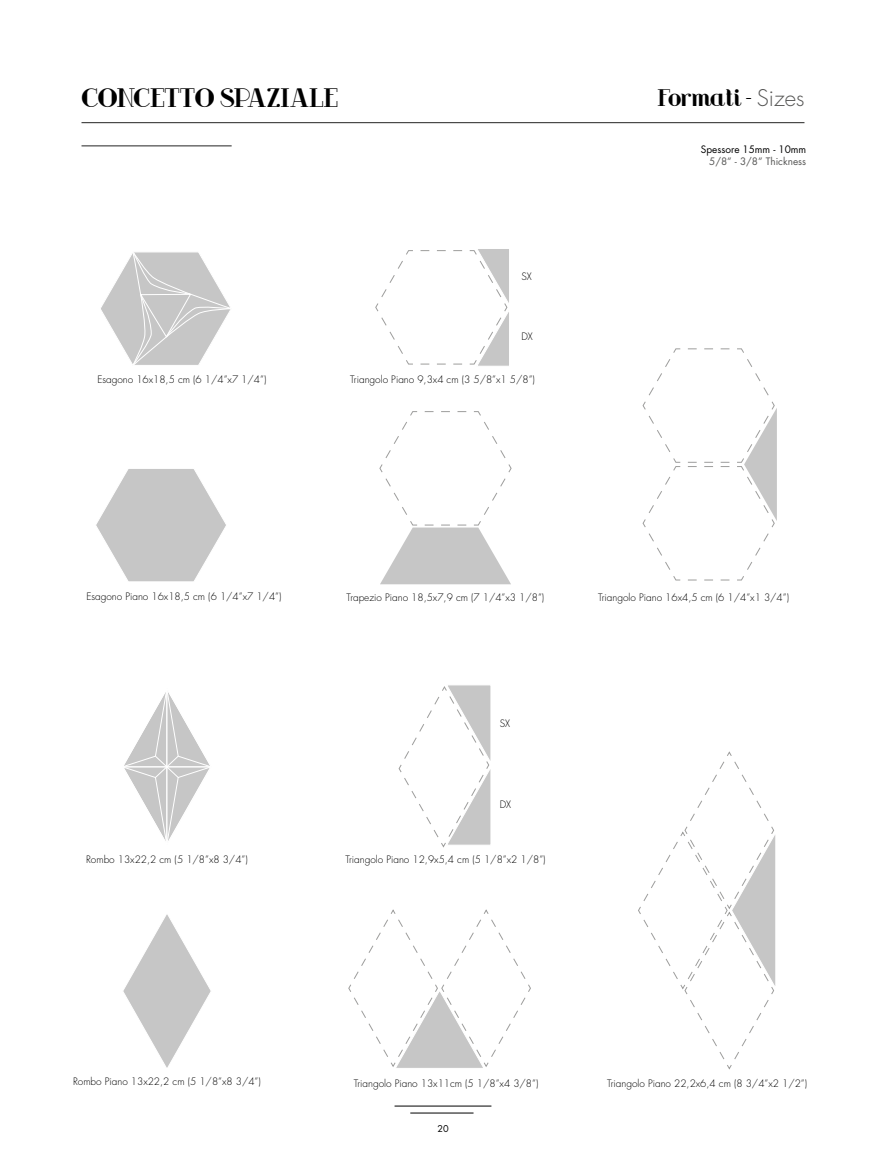
<style>
.page{position:relative;width:886px;height:1170px;background:#fff}
.page>*{position:absolute;margin:0;border:0;box-sizing:border-box;transform-origin:0 0}
.t1{font:24.75px "Riot Squad NF";letter-spacing:-.01em;color:#000}
.t2{font:22.25px "Riot Squad NF";letter-spacing:-.01em;color:#000}
.t3{font:300 10px "Futura Std";color:#000}
.t4{font:10px "Futura Std";color:#575756}
.t5{font:10px "Futura Std";color:#000}
.t6{font:9.12px "Futura Std";color:#000}
.s1{font-family:"Futura Std";font-weight:300;color:#575756}
</style>
<div class="page">
<hr style="left:81px;top:122px;width:723px;height:1px;background:#3c3c3b">
<hr style="left:81px;top:145px;width:151px;height:1px;background:#3c3c3b">
<svg style="left:123px;top:914px;width:88px;height:154px"></svg>
<svg style="left:124px;top:692px;width:86px;height:149px"></svg>
<svg style="left:348px;top:909px;width:183px;height:159px"></svg>
<svg style="left:398px;top:685px;width:93px;height:162px"></svg>
<svg style="left:638px;top:751px;width:138px;height:318px"></svg>
<svg style="left:96px;top:469px;width:130px;height:113px"></svg>
<svg style="left:101px;top:252px;width:130px;height:113px"></svg>
<svg style="left:642px;top:348px;width:135px;height:232px"></svg>
<svg style="left:379px;top:411px;width:133px;height:173px"></svg>
<svg style="left:375px;top:249px;width:134px;height:117px"></svg>
<hr style="left:394px;top:1105px;width:97px;height:1px;background:#000">
<hr style="left:410px;top:1112px;width:63px;height:1px;background:#000">
<h1 class="t1" style="left:81px;top:84px;width:258px">CONCETTO SPAZIALE</h1>
<p class="t3" style="left:97px;top:373px;width:171px">Esagono 16x18,5 cm (6 1/4”x7 1/4”)</p>
<p class="t3" style="left:521px;top:270px;width:12px">SX</p>
<p class="t3" style="left:521px;top:330px;width:7px">dx</p>
<p class="t3" style="left:350px;top:373px;width:186px">Triangolo Piano 9,3x4 cm (3 5/8”x1 5/8”)</p>
<h2 class="t2" style="left:657px;top:86px;width:149px">Formati - <span class="s1">Sizes</span></h2>
<p class="t5" style="left:701px;top:143px;width:107px">Spessore 15mm - 10mm</p>
<p class="t4" style="left:709px;top:155px;width:99px">5/8” - 3/8” Thickness</p>
<p class="t3" style="left:86px;top:589px;width:197px">Esagono Piano 16x18,5 cm (6 1/4”x7 1/4”)</p>
<p class="t3" style="left:347px;top:591px;width:199px">Trapezio Piano 18,5x7,9 cm (7 1/4”x3 1/8”)</p>
<p class="t3" style="left:598px;top:591px;width:192px">Triangolo Piano 16x4,5 cm (6 1/4”x1 3/4”)</p>
<p class="t3" style="left:500px;top:716px;width:12px">SX</p>
<p class="t3" style="left:500px;top:798px;width:7px">dx</p>
<p class="t3" style="left:86px;top:853px;width:163px">Rombo 13x22,2 cm (5 1/8”x8 3/4”)</p>
<p class="t3" style="left:73px;top:1075px;width:189px">Rombo Piano 13x22,2 cm (5 1/8”x8 3/4”)</p>
<p class="t3" style="left:345px;top:853px;width:202px">Triangolo Piano 12,9x5,4 cm (5 1/8”x2 1/8”)</p>
<p class="t3" style="left:354px;top:1076px;width:186px">Triangolo Piano 13x11cm (5 1/8”x4 3/8”)</p>
<p class="t6" style="left:437px;top:1122px;width:13px">20</p>
<p class="t3" style="left:607px;top:1076px;width:202px">Triangolo Piano 22,2x6,4 cm (8 3/4”x2 1/2”)</p>
</div>
